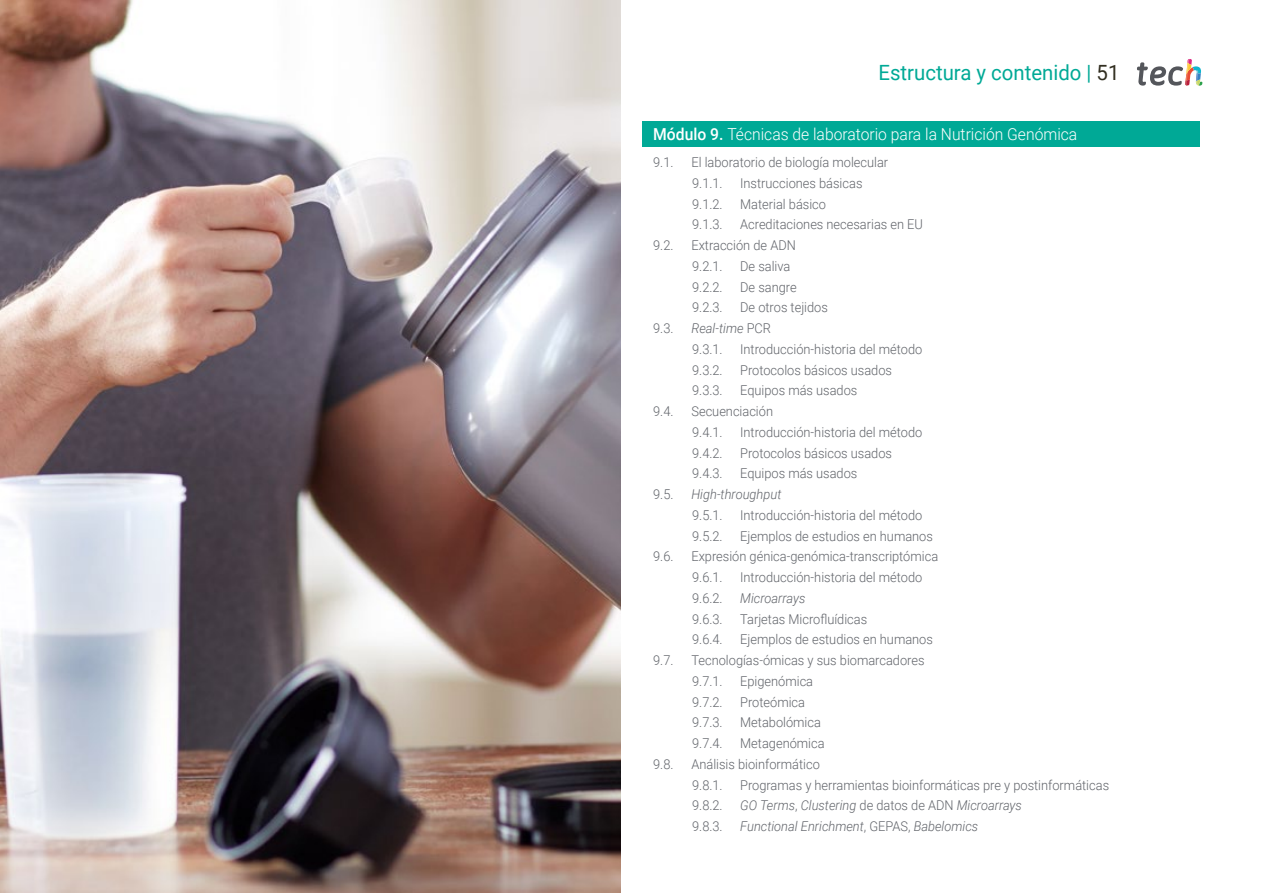
<style>
.page{position:relative;width:1263px;height:893px;background:#fff}
.page>*{position:absolute;margin:0;border:0;box-sizing:border-box;transform-origin:0 0}
.t1{font:21px "Roboto";color:#00a996}
.t2{font:300 16.5px "Roboto";color:#fff;scale:.95 1}
.t3{font:300 13.5px/20.7px "Roboto";color:#61646a;scale:.95 1}
.t4{font:italic 300 13.5px/20.7px "Roboto";color:#61646a;scale:.95 1}
.s1{color:#312e20}
.s2{font-weight:500}
.s3{font-style:normal}
</style>
<div class="page">
<div style="left:642px;top:121px;width:557px;height:25px;background:#00a996"></div>
<img style="left:0;top:0;width:621px;height:893px">
<svg style="left:1137px;top:59px;width:65px;height:27px"></svg>
<h1 class="t1" style="left:878px;top:57px;width:242px">Estructura y contenido | <span class="s1">51</span></h1>
<p class="t2" style="left:653px;top:123px;width:448px"><span class="s2">Módulo 9.</span> Técnicas de laboratorio para la Nutrición Genómica</p>
<p class="t3" style="left:653px;top:151px;width:23px">9.1.</p>
<p class="t3" style="left:691px;top:151px;width:209px">El laboratorio de biología molecular<br>9.1.1.</p>
<p class="t3" style="left:740px;top:172px;width:130px">Instrucciones básicas</p>
<p class="t3" style="left:692px;top:193px;width:34px">9.1.2.</p>
<p class="t3" style="left:740px;top:193px;width:92px">Material básico</p>
<p class="t3" style="left:692px;top:214px;width:34px">9.1.3.</p>
<p class="t3" style="left:740px;top:214px;width:194px">Acreditaciones necesarias en EU</p>
<p class="t3" style="left:653px;top:234px;width:23px">9.2.</p>
<p class="t3" style="left:691px;top:234px;width:111px">Extracción de ADN<br>9.2.1.</p>
<p class="t3" style="left:740px;top:255px;width:54px">De saliva</p>
<p class="t3" style="left:692px;top:276px;width:34px">9.2.2.</p>
<p class="t3" style="left:740px;top:276px;width:61px">De sangre</p>
<p class="t3" style="left:692px;top:297px;width:34px">9.2.3.</p>
<p class="t3" style="left:740px;top:297px;width:94px">De otros tejidos</p>
<p class="t3" style="left:653px;top:317px;width:23px">9.3.</p>
<p class="t4" style="left:691px;top:317px;width:85px">Real-time <span class="s3">PCR<br>9.3.1.</span></p>
<p class="t3" style="left:740px;top:338px;width:193px">Introducción-historia del método</p>
<p class="t3" style="left:692px;top:359px;width:34px">9.3.2.</p>
<p class="t3" style="left:740px;top:359px;width:161px">Protocolos básicos usados</p>
<p class="t3" style="left:692px;top:380px;width:34px">9.3.3.</p>
<p class="t3" style="left:740px;top:380px;width:125px">Equipos más usados</p>
<p class="t3" style="left:653px;top:400px;width:23px">9.4.</p>
<p class="t3" style="left:691px;top:400px;width:87px">Secuenciación<br>9.4.1.</p>
<p class="t3" style="left:740px;top:421px;width:193px">Introducción-historia del método</p>
<p class="t3" style="left:692px;top:442px;width:34px">9.4.2.</p>
<p class="t3" style="left:740px;top:442px;width:161px">Protocolos básicos usados</p>
<p class="t3" style="left:692px;top:463px;width:34px">9.4.3.</p>
<p class="t3" style="left:740px;top:463px;width:125px">Equipos más usados</p>
<p class="t3" style="left:653px;top:483px;width:23px">9.5.</p>
<p class="t4" style="left:691px;top:483px;width:96px">High-throughput</p>
<p class="t3" style="left:692px;top:504px;width:34px">9.5.1.</p>
<p class="t3" style="left:740px;top:504px;width:193px">Introducción-historia del método</p>
<p class="t3" style="left:692px;top:525px;width:34px">9.5.2.</p>
<p class="t3" style="left:740px;top:525px;width:204px">Ejemplos de estudios en humanos</p>
<p class="t3" style="left:653px;top:546px;width:23px">9.6.</p>
<p class="t3" style="left:691px;top:546px;width:261px">Expresión génica-genómica-transcriptómica<br>9.6.1.</p>
<p class="t3" style="left:740px;top:566px;width:193px">Introducción-historia del método</p>
<p class="t3" style="left:692px;top:587px;width:34px">9.6.2.</p>
<p class="t4" style="left:740px;top:587px;width:70px">Microarrays</p>
<p class="t3" style="left:692px;top:608px;width:34px">9.6.3.</p>
<p class="t3" style="left:740px;top:608px;width:135px">Tarjetas Microfluídicas</p>
<p class="t3" style="left:692px;top:629px;width:34px">9.6.4.</p>
<p class="t3" style="left:740px;top:629px;width:204px">Ejemplos de estudios en humanos</p>
<p class="t3" style="left:653px;top:649px;width:23px">9.7.</p>
<p class="t3" style="left:691px;top:649px;width:247px">Tecnologías-ómicas y sus biomarcadores<br>9.7.1.</p>
<p class="t3" style="left:740px;top:670px;width:78px">Epigenómica</p>
<p class="t3" style="left:692px;top:691px;width:34px">9.7.2.</p>
<p class="t3" style="left:740px;top:691px;width:70px">Proteómica</p>
<p class="t3" style="left:692px;top:712px;width:34px">9.7.3.</p>
<p class="t3" style="left:740px;top:712px;width:87px">Metabolómica</p>
<p class="t3" style="left:692px;top:732px;width:34px">9.7.4.</p>
<p class="t3" style="left:740px;top:732px;width:90px">Metagenómica</p>
<p class="t3" style="left:653px;top:753px;width:23px">9.8.</p>
<p class="t3" style="left:691px;top:753px;width:137px">Análisis bioinformático<br>9.8.1.</p>
<p class="t3" style="left:740px;top:774px;width:390px">Programas y herramientas bioinformáticas pre y postinformáticas</p>
<p class="t3" style="left:692px;top:795px;width:34px">9.8.2.</p>
<p class="t4" style="left:740px;top:795px;width:298px">GO Terms<span class="s3">,</span> Clustering <span class="s3">de datos de ADN</span> Microarrays</p>
<p class="t3" style="left:692px;top:815px;width:34px">9.8.3.</p>
<p class="t4" style="left:740px;top:815px;width:252px">Functional Enrichment<span class="s3">, GEPAS,</span> Babelomics</p>
</div>
